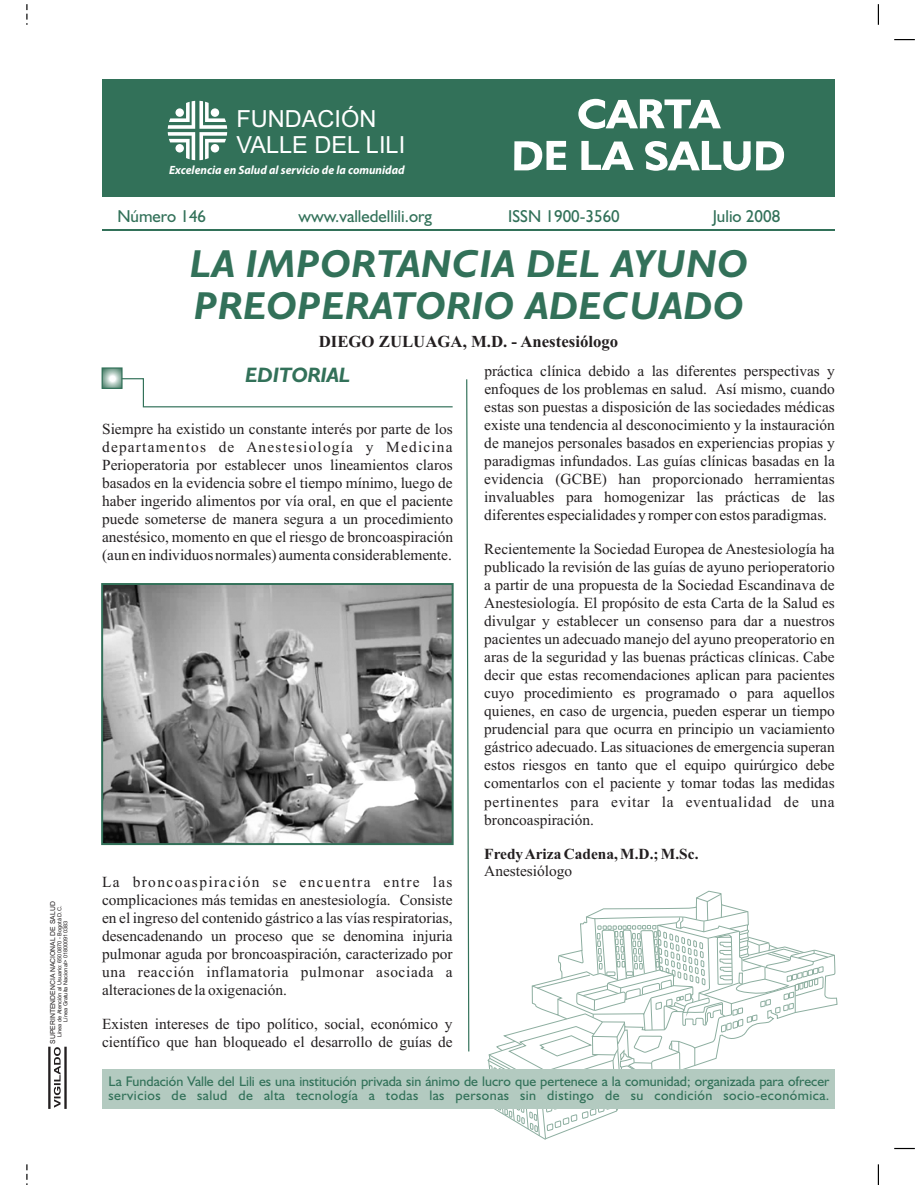
<style>
.page{position:relative;width:918px;height:1188px;background:#fff}
.page>*{position:absolute;margin:0;border:0;box-sizing:border-box;transform-origin:0 0}
.t1{font:italic 700 39.15px/42.2px "Humanist 521 BT";letter-spacing:.02em;color:#327159}
.t2{font:23.55px/26.2px "Arial";color:#fff}
.t3{font:italic 700 21px "Humanist 521 BT";color:#327159}
.t4{font:17.25px "Humanist 521 BT";color:#327159}
.t5{font:700 16.8px "Times New Roman";color:#231f20}
.t6{font:15.3px/18px "Times New Roman";color:#231f20;text-align:justify}
.t7{font:700 15.3px/17px "Times New Roman";color:#231f20}
.t8{font:13.95px/14px "Humanist 521 BT";color:#327159}
.t9{font:italic 700 12px "Myriad Pro";color:#fff}
.t10{font:6.9px "Arial";color:#231f20}
.t11{font:5.55px/6.1px "Arial";color:#231f20;text-align:center}
.s1{font-weight:400}
</style>
<div class="page">
<svg style="left:487px;top:893px;width:348px;height:247px"></svg>
<svg style="left:104px;top:369px;width:17px;height:18px"></svg>
<div style="left:102px;top:367px;width:21px;height:22px;border:1px solid #327159"></div>
<hr style="left:102px;top:229px;width:733px;height:2px;background:#327159">
<div style="left:102px;top:79px;width:733px;height:117px;background:#327159"></div>
<div style="left:102px;top:1070px;width:733px;height:39px;background:#b3cac0"></div>
<svg style="left:168px;top:101px;width:59px;height:59px"></svg>
<svg style="left:514px;top:99px;width:270px;height:72px"></svg>
<svg style="left:48px;top:1047px;width:19px;height:62px"></svg>
<svg style="left:120px;top:378px;width:333px;height:30px"></svg>
<svg style="left:466px;top:379px;width:4px;height:673px"></svg>
<svg style="left:26px;top:1164px;width:2px;height:21px"></svg>
<svg style="left:26px;top:4px;width:2px;height:21px"></svg>
<svg style="left:878px;top:1164px;width:1px;height:21px"></svg>
<svg style="left:894px;top:1148px;width:21px;height:1px"></svg>
<svg style="left:878px;top:4px;width:1px;height:21px"></svg>
<svg style="left:894px;top:39px;width:21px;height:1px"></svg>
<img style="left:104px;top:586px;width:347px;height:256px">
<div style="left:101px;top:583px;width:353px;height:262px;border:2px solid #327159"></div>
<p class="t10" style="left:48px;top:1044px;width:144px;rotate:-90deg">SUPERINTENDENCIA NACIONAL DE SALUD</p>
<p class="t11" style="left:57px;top:1037px;width:133px;rotate:-90deg">Línea de Atención al Usuario: 6500870 - Bogotá D.C.<br>Línea Gratuita Nacional&gt; 018000910383</p>
<p class="t2" style="left:236px;top:108px;width:170px">FUNDACIÓN<br>VALLE DEL LILI</p>
<p class="t9" style="left:169px;top:162px;width:237px">Excelencia en Salud al servicio de la comunidad</p>
<p class="t4" style="left:117px;top:205px;width:90px">Número 146</p>
<p class="t4" style="left:298px;top:205px;width:135px">www.valledellili.org</p>
<p class="t4" style="left:508px;top:205px;width:113px">ISSN 1900-3560</p>
<p class="t4" style="left:713px;top:205px;width:69px">Julio 2008</p>
<p class="t1" style="left:190px;top:246px;width:559px">LA IMPORTANCIA DEL AYUNO<br>PREOPERATORIO ADECUADO</p>
<p class="t5" style="left:319px;top:330px;width:301px">DIEGO ZULUAGA, M.D. - Anestesiólogo</p>
<p class="t3" style="left:246px;top:361px;width:106px">EDITORIAL</p>
<p class="t6" style="left:484px;top:363px;width:352px">práctica clínica debido a las diferentes perspectivas y enfoques de los problemas en salud. Así mismo, cuando estas son puestas a disposición de las sociedades médicas existe una tendencia al desconocimiento y la instauración de manejos personales basados en experiencias propias y paradigmas infundados. Las guías clínicas basadas en la evidencia (GCBE) han proporcionado herramientas invaluables para homogenizar las prácticas de las diferentes especialidades y romper con estos paradigmas.</p>
<p class="t6" style="left:484px;top:541px;width:352px">Recientemente la Sociedad Europea de Anestesiología ha publicado la revisión de las guías de ayuno perioperatorio a partir de una propuesta de la Sociedad Escandinava de Anestesiología. El propósito de esta Carta de la Salud es divulgar y establecer un consenso para dar a nuestros pacientes un adecuado manejo del ayuno preoperatorio en aras de la seguridad y las buenas prácticas clínicas. Cabe decir que estas recomendaciones aplican para pacientes cuyo procedimiento es programado o para aquellos quienes, en caso de urgencia, pueden esperar un tiempo prudencial para que ocurra en principio un vaciamiento gástrico adecuado. Las situaciones de emergencia superan estos riesgos en tanto que el equipo quirúrgico debe comentarlos con el paciente y tomar todas las medidas pertinentes para evitar la eventualidad de una broncoaspiración.</p>
<p class="t7" style="left:484px;top:846px;width:216px">FredyAriza Cadena,M.D.;M.Sc.<br><span class="s1">Anestesiólogo</span></p>
<p class="t6" style="left:102px;top:421px;width:353px">Siempre ha existido un constante interés por parte de los departamentos de Anestesiología y Medicina Perioperatoria por establecer unos lineamientos claros basados en la evidencia sobre el tiempo mínimo, luego de haber ingerido alimentos por vía oral, en que el paciente puede someterse de manera segura a un procedimiento anestésico, momento en que el riesgo de broncoaspiración (aun en individuos normales) aumenta considerablemente.</p>
<p class="t6" style="left:102px;top:874px;width:352px">La broncoaspiración se encuentra entre las complicaciones más temidas en anestesiología. Consiste en el ingreso del contenido gástrico a las vías respiratorias, desencadenando un proceso que se denomina injuria pulmonar aguda por broncoaspiración, caracterizado por una reacción inflamatoria pulmonar asociada a alteraciones de la oxigenación.</p>
<p class="t6" style="left:102px;top:1016px;width:352px">Existen intereses de tipo político, social, económico y científico que han bloqueado el desarrollo de guías de</p>
<p class="t8" style="left:109px;top:1076px;width:722px">La Fundación Valle del Lili es una institución privada sin ánimo de lucro que pertenece a la comunidad; organizada para ofrecer servicios de salud de alta tecnología a todas las personas sin distingo de su condición socio-económica.</p>
</div>
